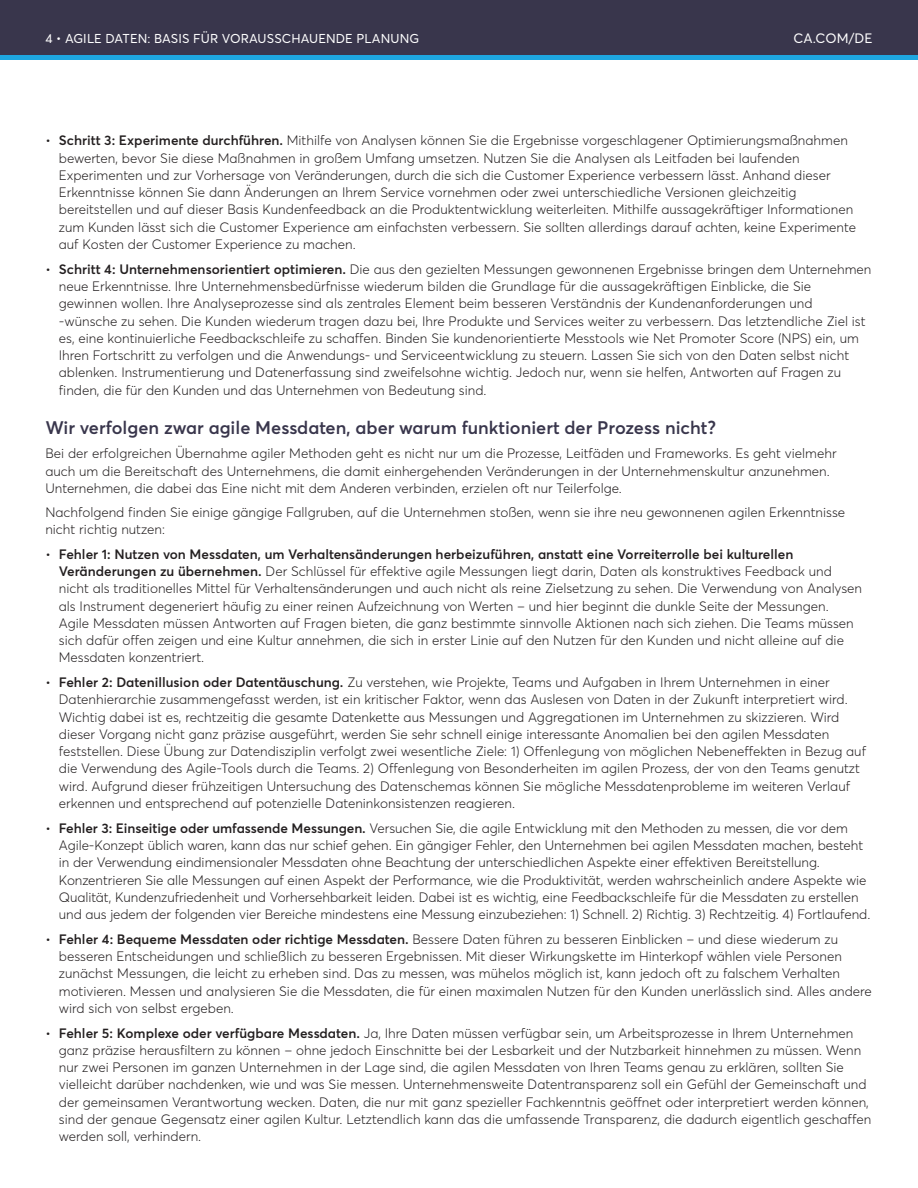
<style>
.page{position:relative;width:918px;height:1188px;background:#fff}
.page>*{position:absolute;margin:0;border:0;box-sizing:border-box;transform-origin:0 0}
.t1{font:600 18px "Averta";color:#39364c}
.t2{font:300 13.5px/17.2px "Averta";color:#231f20}
.t3{font:13.5px "Averta";letter-spacing:.01em;color:#fff}
.t4{font:12.75px "Averta";letter-spacing:.01em;color:#fff}
.s1{font-weight:600}
</style>
<div class="page">
<div style="left:0;top:53px;width:918px;height:7px;background:#1ea6df"></div>
<div style="left:0;top:0;width:918px;height:55px;background:#39364c"></div>
<p class="t4" style="left:45px;top:30px;width:375px">4 • AGILE DATEN: BASIS FÜR VORAUSSCHAUENDE PLANUNG</p>
<p class="t3" style="left:794px;top:30px;width:80px">CA.COM/DE</p>
<p class="t2" style="left:59px;top:132px;width:799px;text-indent:-14px">• <span class="s1">Schritt 3: Experimente durchführen.</span> Mithilfe von Analysen können Sie die Ergebnisse vorgeschlagener Optimierungsmaßnahmen bewerten, bevor Sie diese Maßnahmen in großem Umfang umsetzen. Nutzen Sie die Analysen als Leitfaden bei laufenden Experimenten und zur Vorhersage von Veränderungen, durch die sich die Customer Experience verbessern lässt. Anhand dieser Erkenntnisse können Sie dann Änderungen an Ihrem Service vornehmen oder zwei unterschiedliche Versionen gleichzeitig bereitstellen und auf dieser Basis Kundenfeedback an die Produktentwicklung weiterleiten. Mithilfe aussagekräftiger Informationen zum Kunden lässt sich die Customer Experience am einfachsten verbessern. Sie sollten allerdings darauf achten, keine Experimente auf Kosten der Customer Experience zu machen.</p>
<p class="t2" style="left:59px;top:260px;width:814px;text-indent:-14px">• <span class="s1">Schritt 4: Unternehmensorientiert optimieren.</span> Die aus den gezielten Messungen gewonnenen Ergebnisse bringen dem Unternehmen neue Erkenntnisse. Ihre Unternehmensbedürfnisse wiederum bilden die Grundlage für die aussagekräftigen Einblicke, die Sie gewinnen wollen. Ihre Analyseprozesse sind als zentrales Element beim besseren Verständnis der Kundenanforderungen und -wünsche zu sehen. Die Kunden wiederum tragen dazu bei, Ihre Produkte und Services weiter zu verbessern. Das letztendliche Ziel ist es, eine kontinuierliche Feedbackschleife zu schaffen. Binden Sie kundenorientierte Messtools wie Net Promoter Score (NPS) ein, um Ihren Fortschritt zu verfolgen und die Anwendungs- und Serviceentwicklung zu steuern. Lassen Sie sich von den Daten selbst nicht ablenken. Instrumentierung und Datenerfassung sind zweifelsohne wichtig. Jedoch nur, wenn sie helfen, Antworten auf Fragen zu finden, die für den Kunden und das Unternehmen von Bedeutung sind.</p>
<h1 class="t1" style="left:45px;top:417px;width:672px">Wir verfolgen zwar agile Messdaten, aber warum funktioniert der Prozess nicht?</h1>
<p class="t2" style="left:45px;top:445px;width:793px">Bei der erfolgreichen Übernahme agiler Methoden geht es nicht nur um die Prozesse, Leitfäden und Frameworks. Es geht vielmehr auch um die Bereitschaft des Unternehmens, die damit einhergehenden Veränderungen in der Unternehmenskultur anzunehmen.<br>Unternehmen, die dabei das Eine nicht mit dem Anderen verbinden, erzielen oft nur Teilerfolge.</p>
<p class="t2" style="left:45px;top:503px;width:801px">Nachfolgend finden Sie einige gängige Fallgruben, auf die Unternehmen stoßen, wenn sie ihre neu gewonnenen agilen Erkenntnisse nicht richtig nutzen:</p>
<p class="t2" style="left:59px;top:545px;width:805px;text-indent:-13px">• <span class="s1">Fehler 1: Nutzen von Messdaten, um Verhaltensänderungen herbeizuführen, anstatt eine Vorreiterrolle bei kulturellen Veränderungen zu übernehmen.</span> Der Schlüssel für effektive agile Messungen liegt darin, Daten als konstruktives Feedback und nicht als traditionelles Mittel für Verhaltensänderungen und auch nicht als reine Zielsetzung zu sehen. Die Verwendung von Analysen als Instrument degeneriert häufig zu einer reinen Aufzeichnung von Werten – und hier beginnt die dunkle Seite der Messungen.<br>Agile Messdaten müssen Antworten auf Fragen bieten, die ganz bestimmte sinnvolle Aktionen nach sich ziehen. Die Teams müssen sich dafür offen zeigen und eine Kultur annehmen, die sich in erster Linie auf den Nutzen für den Kunden und nicht alleine auf die Messdaten konzentriert.</p>
<p class="t2" style="left:59px;top:674px;width:809px;text-indent:-13px">• <span class="s1">Fehler 2: Datenillusion oder Datentäuschung.</span> Zu verstehen, wie Projekte, Teams und Aufgaben in Ihrem Unternehmen in einer Datenhierarchie zusammengefasst werden, ist ein kritischer Faktor, wenn das Auslesen von Daten in der Zukunft interpretiert wird.<br>Wichtig dabei ist es, rechtzeitig die gesamte Datenkette aus Messungen und Aggregationen im Unternehmen zu skizzieren. Wird dieser Vorgang nicht ganz präzise ausgeführt, werden Sie sehr schnell einige interessante Anomalien bei den agilen Messdaten feststellen. Diese Übung zur Datendisziplin verfolgt zwei wesentliche Ziele: 1) Offenlegung von möglichen Nebeneffekten in Bezug auf die Verwendung des Agile-Tools durch die Teams. 2) Offenlegung von Besonderheiten im agilen Prozess, der von den Teams genutzt wird. Aufgrund dieser frühzeitigen Untersuchung des Datenschemas können Sie mögliche Messdatenprobleme im weiteren Verlauf erkennen und entsprechend auf potenzielle Dateninkonsistenzen reagieren.</p>
<p class="t2" style="left:59px;top:819px;width:813px;text-indent:-13px">• <span class="s1">Fehler 3: Einseitige oder umfassende Messungen.</span> Versuchen Sie, die agile Entwicklung mit den Methoden zu messen, die vor dem Agile-Konzept üblich waren, kann das nur schief gehen. Ein gängiger Fehler, den Unternehmen bei agilen Messdaten machen, besteht in der Verwendung eindimensionaler Messdaten ohne Beachtung der unterschiedlichen Aspekte einer effektiven Bereitstellung.<br>Konzentrieren Sie alle Messungen auf einen Aspekt der Performance, wie die Produktivität, werden wahrscheinlich andere Aspekte wie Qualität, Kundenzufriedenheit und Vorhersehbarkeit leiden. Dabei ist es wichtig, eine Feedbackschleife für die Messdaten zu erstellen und aus jedem der folgenden vier Bereiche mindestens eine Messung einzubeziehen: 1) Schnell. 2) Richtig. 3) Rechtzeitig. 4) Fortlaufend.</p>
<p class="t2" style="left:59px;top:930px;width:815px;text-indent:-13px">• <span class="s1">Fehler 4: Bequeme Messdaten oder richtige Messdaten.</span> Bessere Daten führen zu besseren Einblicken – und diese wiederum zu besseren Entscheidungen und schließlich zu besseren Ergebnissen. Mit dieser Wirkungskette im Hinterkopf wählen viele Personen zunächst Messungen, die leicht zu erheben sind. Das zu messen, was mühelos möglich ist, kann jedoch oft zu falschem Verhalten motivieren. Messen und analysieren Sie die Messdaten, die für einen maximalen Nutzen für den Kunden unerlässlich sind. Alles andere wird sich von selbst ergeben.</p>
<p class="t2" style="left:59px;top:1024px;width:814px;text-indent:-13px">• <span class="s1">Fehler 5: Komplexe oder verfügbare Messdaten.</span> Ja, Ihre Daten müssen verfügbar sein, um Arbeitsprozesse in Ihrem Unternehmen ganz präzise herausfiltern zu können – ohne jedoch Einschnitte bei der Lesbarkeit und der Nutzbarkeit hinnehmen zu müssen. Wenn nur zwei Personen im ganzen Unternehmen in der Lage sind, die agilen Messdaten von Ihren Teams genau zu erklären, sollten Sie vielleicht darüber nachdenken, wie und was Sie messen. Unternehmensweite Datentransparenz soll ein Gefühl der Gemeinschaft und der gemeinsamen Verantwortung wecken. Daten, die nur mit ganz spezieller Fachkenntnis geöffnet oder interpretiert werden können, sind der genaue Gegensatz einer agilen Kultur. Letztendlich kann das die umfassende Transparenz, die dadurch eigentlich geschaffen werden soll, verhindern.</p>
</div>
